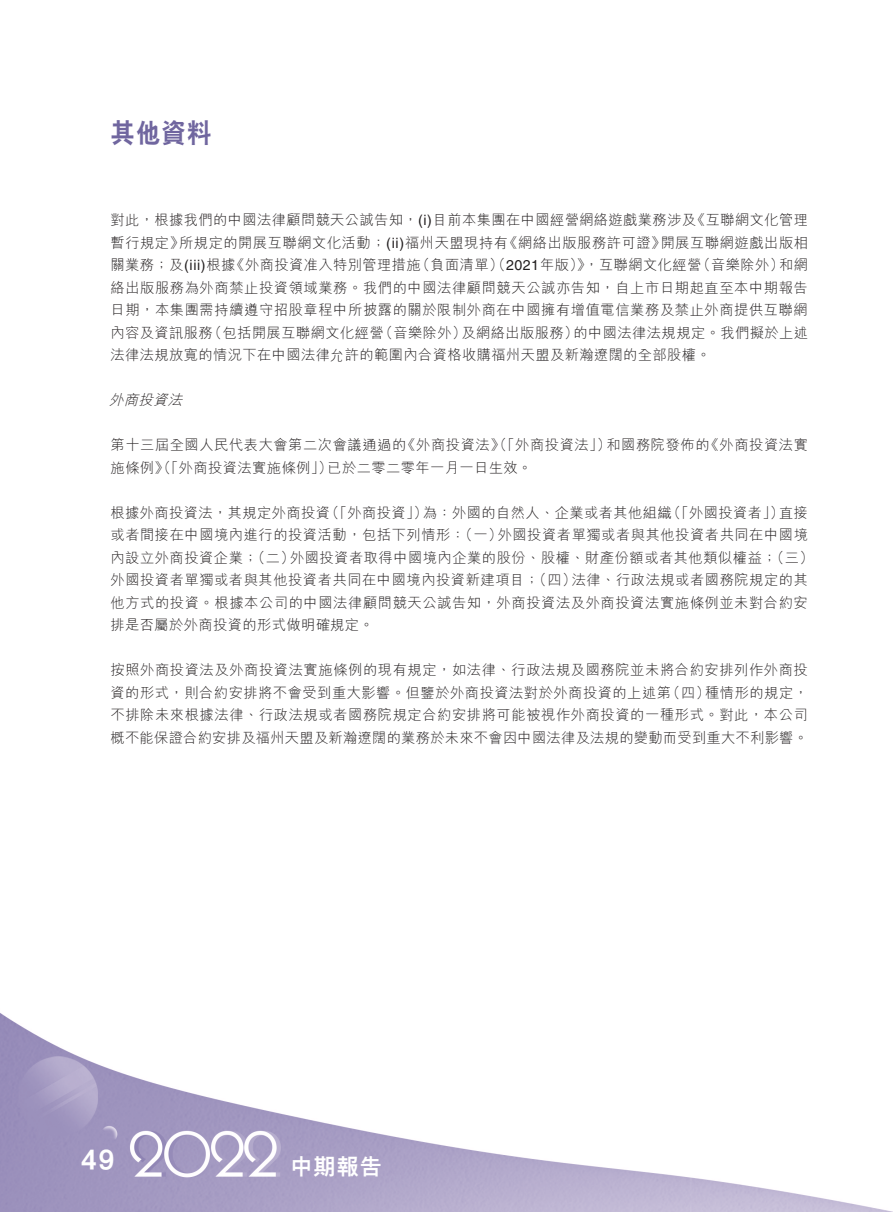
<style>
.page{position:relative;width:893px;height:1212px;background:#fff}
.page>*{position:absolute;margin:0;border:0;box-sizing:border-box;transform-origin:0 0}
.t1{font:800 27px "C Hei 2 HK";color:#70669f;scale:.9 1}
.t2{font:800 27px "M Hei HK";color:#fff}
.t3{font:800 22.5px "M Hei HK";color:#fff}
.t4{font:300 14.25px/22.5px "M Hei HK";letter-spacing:.035em;color:#231f20;text-align:justify}
.t5{font:italic 300 14.25px "M Hei HK";color:#231f20}
.s1{font-family:"Helvetica LT Std";font-weight:400}
</style>
<div class="page">
<img style="left:0;top:1013px;width:893px;height:199px">
<h1 class="t1" style="left:111px;top:115px;width:114px">其他資料</h1>
<p class="t4" style="left:111px;top:209px;width:699px">對此，根據我們的中國法律顧問競天公誠告知，<span class="s1">(i)</span>目前本集團在中國經營網絡遊戲業務涉及《互聯網文化管理暫行規定》所規定的開展互聯網文化活動；<span class="s1">(ii)</span>福州天盟現持有《網絡出版服務許可證》開展互聯網遊戲出版相關業務；及<span class="s1">(iii)</span>根據《外商投資准入特別管理措施（負面清單）（<span class="s1">2021</span>年版）》，互聯網文化經營（音樂除外）和網絡出版服務為外商禁止投資領域業務。我們的中國法律顧問競天公誠亦告知，自上市日期起直至本中期報告日期，本集團需持續遵守招股章程中所披露的關於限制外商在中國擁有增值電信業務及禁止外商提供互聯網內容及資訊服務（包括開展互聯網文化經營（音樂除外）及網絡出版服務）的中國法律法規規定。我們擬於上述法律法規放寬的情況下在中國法律允許的範圍內合資格收購福州天盟及新瀚遼闊的全部股權。</p>
<p class="t5" style="left:109px;top:393px;width:78px">外商投資法</p>
<p class="t4" style="left:111px;top:434px;width:699px">第十三屆全國人民代表大會第二次會議通過的《外商投資法》（「外商投資法」）和國務院發佈的《外商投資法實施條例》（「外商投資法實施條例」）已於二零二零年一月一日生效。</p>
<p class="t4" style="left:111px;top:501px;width:705px;text-align:left">根據外商投資法，其規定外商投資（「外商投資」）為：外國的自然人、企業或者其他組織（「外國投資者」）直接或者間接在中國境內進行的投資活動，包括下列情形：（一）外國投資者單獨或者與其他投資者共同在中國境內設立外商投資企業；（二）外國投資者取得中國境內企業的股份、股權、財產份額或者其他類似權益；（三）外國投資者單獨或者與其他投資者共同在中國境內投資新建項目；（四）法律、行政法規或者國務院規定的其他方式的投資。根據本公司的中國法律顧問競天公誠告知，外商投資法及外商投資法實施條例並未對合約安排是否屬於外商投資的形式做明確規定。</p>
<p class="t4" style="left:111px;top:659px;width:699px">按照外商投資法及外商投資法實施條例的現有規定，如法律、行政法規及國務院並未將合約安排列作外商投資的形式，則合約安排將不會受到重大影響。但鑒於外商投資法對於外商投資的上述第（四）種情形的規定，不排除未來根據法律、行政法規或者國務院規定合約安排將可能被視作外商投資的一種形式。對此，本公司概不能保證合約安排及福州天盟及新瀚遼闊的業務於未來不會因中國法律及法規的變動而受到重大不利影響。</p>
<h1 class="t2" style="left:81px;top:1146px;width:36px">49</h1>
<h2 class="t3" style="left:290px;top:1155px;width:93px">中期報告</h2>
</div>
